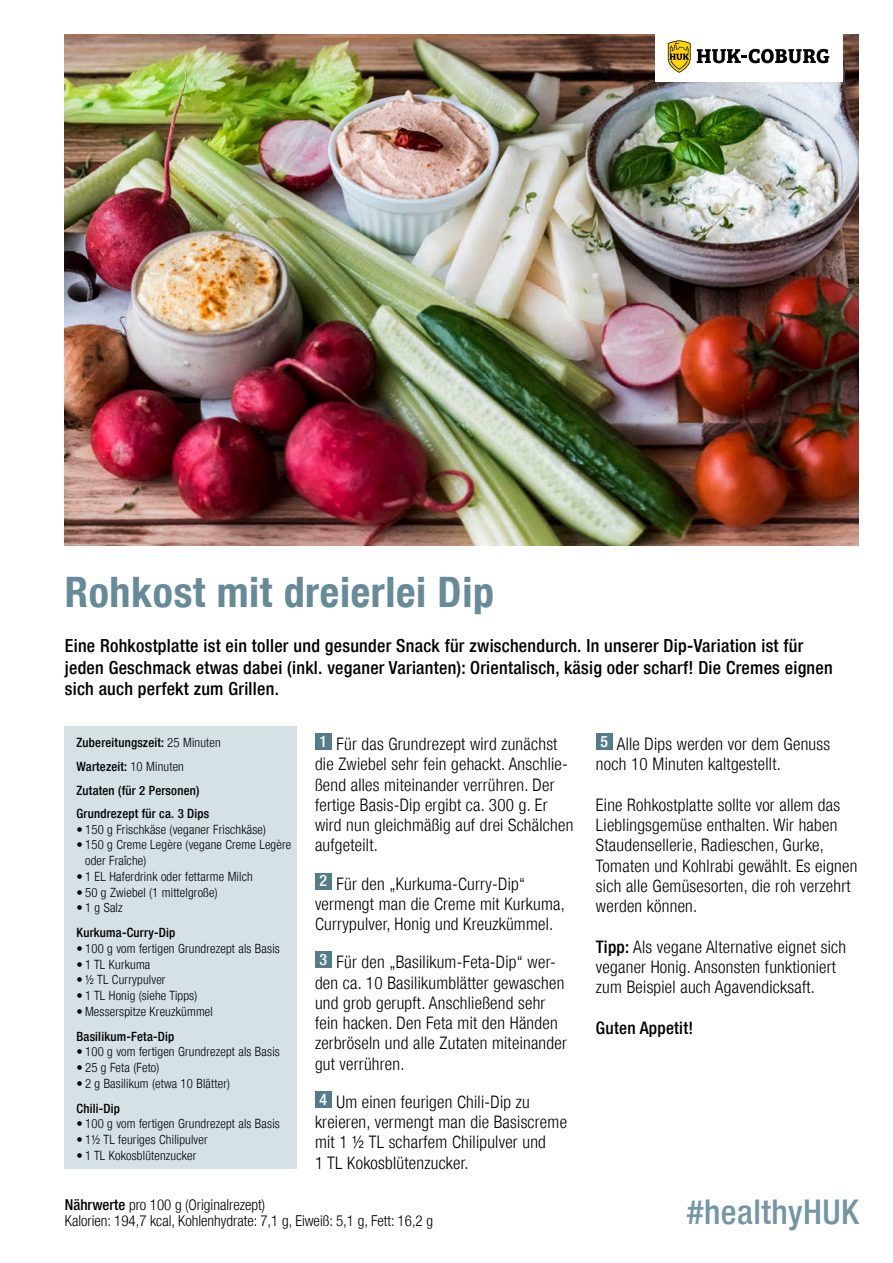
<style>
.page{position:relative;width:893px;height:1263px;background:#fff}
.page>*{position:absolute;margin:0;border:0;box-sizing:border-box;transform-origin:0 0}
.t1{font:42px "Helvetica Neuefor HUK 77 Bd Cn";letter-spacing:.015em;color:#668a98}
.t2{font:34.05px "Helvetica Neuefor HUK 67 Md Cn";letter-spacing:.015em;color:#7495a3}
.t3{font:18px/21.6px "Helvetica Neuefor HUK 67 Md Cn";letter-spacing:.015em;color:#000}
.t4{font:17.25px/20.2px "Helvetica Neuefor HUK 47 Lt Cn";letter-spacing:.015em;color:#000}
.t5{font:17.25px "Helvetica Neuefor HUK 67 Md Cn";letter-spacing:.015em;color:#000}
.t6{font:15px/16.5px "Helvetica Neuefor HUK 47 Lt Cn";color:#000}
.t7{font:12.75px/15.8px "Helvetica Neuefor HUK 47 Lt Cn";letter-spacing:.015em;color:#000}
.t8{font:12.75px/24.3px "Helvetica Neuefor HUK 67 Md Cn";letter-spacing:.015em;color:#000}
.s1{font-family:"Helvetica Neuefor HUK 47 Lt Cn"}
.s2{font-family:"Helvetica Neuefor HUK 67 Md Cn"}
</style>
<div class="page">
<img style="left:65px;top:34px;width:794px;height:511px">
<div style="left:65px;top:727px;width:232px;height:442px;background:#d6e1e6"></div>
<div style="left:315px;top:733px;width:17px;height:17px;background:#557c8a"></div>
<div style="left:315px;top:873px;width:17px;height:17px;background:#557c8a"></div>
<div style="left:315px;top:951px;width:17px;height:17px;background:#557c8a"></div>
<div style="left:315px;top:1091px;width:17px;height:17px;background:#557c8a"></div>
<div style="left:596px;top:733px;width:17px;height:17px;background:#557c8a"></div>
<div style="left:655px;top:0;width:187px;height:82px;background:#fff"></div>
<svg style="left:697px;top:49px;width:132px;height:14px"></svg>
<svg style="left:668px;top:40px;width:23px;height:33px"></svg>
<h1 class="t1" style="left:65px;top:567px;width:431px">Rohkost mit dreierlei Dip</h1>
<p class="t3" style="left:65px;top:635px;width:769px">Eine Rohkostplatte ist ein toller und gesunder Snack für zwischendurch. In unserer Dip-Variation ist für jeden Geschmack etwas dabei (inkl. veganer Varianten): Orientalisch, käsig oder scharf! Die Cremes eignen sich auch perfekt zum Grillen.</p>
<p class="t8" style="left:77px;top:730px;width:146px">Zubereitungszeit: <span class="s1">25 Minuten<br></span>Wartezeit: <span class="s1">10 Minuten<br></span>Zutaten (für 2 Personen)</p>
<p class="t8" style="left:77px;top:801px;width:134px">Grundrezept für ca. 3 Dips</p>
<p class="t7" style="left:77px;top:821px;width:191px"><span class="s2">•</span> 150 g Frischkäse (veganer Frischkäse)</p>
<p class="t7" style="left:85px;top:837px;width:208px;text-indent:-9px"><span class="s2">•</span> 150 g Creme Legère (vegane Creme Legère oder Fraîche)</p>
<p class="t7" style="left:77px;top:868px;width:178px"><span class="s2">•</span> 1 EL Haferdrink oder fettarme Milch</p>
<p class="t7" style="left:77px;top:884px;width:143px"><span class="s2">•</span> 50 g Zwiebel (1 mittelgroße)</p>
<p class="t7" style="left:77px;top:900px;width:48px"><span class="s2">•</span> 1 g Salz</p>
<p class="t8" style="left:77px;top:920px;width:100px">Kurkuma-Curry-Dip</p>
<p class="t7" style="left:77px;top:940px;width:205px"><span class="s2">•</span> 100 g vom fertigen Grundrezept als Basis</p>
<p class="t7" style="left:77px;top:956px;width:75px"><span class="s2">•</span> 1 TL Kurkuma</p>
<p class="t7" style="left:77px;top:972px;width:90px"><span class="s2">•</span> ½ TL Currypulver</p>
<p class="t7" style="left:77px;top:987px;width:122px"><span class="s2">•</span> 1 TL Honig (siehe Tipps)</p>
<p class="t7" style="left:77px;top:1003px;width:138px"><span class="s2">•</span>Messerspitze Kreuzkümmel</p>
<p class="t8" style="left:77px;top:1024px;width:99px">Basilikum-Feta-Dip</p>
<p class="t7" style="left:77px;top:1044px;width:205px"><span class="s2">•</span> 100 g vom fertigen Grundrezept als Basis</p>
<p class="t7" style="left:77px;top:1059px;width:84px"><span class="s2">•</span> 25 g Feta (Feto)</p>
<p class="t7" style="left:77px;top:1075px;width:155px"><span class="s2">•</span> 2 g Basilikum (etwa 10 Blätter)</p>
<p class="t8" style="left:77px;top:1096px;width:45px">Chili-Dip</p>
<p class="t7" style="left:77px;top:1116px;width:205px"><span class="s2">•</span> 100 g vom fertigen Grundrezept als Basis</p>
<p class="t7" style="left:77px;top:1131px;width:133px"><span class="s2">•</span> 1½ TL feuriges Chilipulver</p>
<p class="t7" style="left:77px;top:1147px;width:121px"><span class="s2">•</span> 1 TL Kokosblütenzucker</p>
<p class="t4" style="left:315px;top:734px;width:260px"><sup>1</sup> Für das Grundrezept wird zunächst die Zwiebel sehr fein gehackt. Anschlie&shy;ßend alles miteinander verrühren. Der fertige Basis-Dip ergibt ca. 300 g. Er wird nun gleichmäßig auf drei Schälchen aufgeteilt.</p>
<p class="t4" style="left:315px;top:873px;width:251px"><sup>2</sup> Für den „Kurkuma-Curry-Dip“ vermengt man die Creme mit Kurkuma,<br>Currypulver, Honig und Kreuzkümmel.</p>
<p class="t4" style="left:315px;top:952px;width:253px"><sup>3</sup> Für den „Basilikum-Feta-Dip“ wer&shy;den ca. 10 Basilikumblätter gewaschen und grob gerupft. Anschließend sehr fein hacken. Den Feta mit den Händen zerbröseln und alle Zutaten miteinander gut verrühren.</p>
<p class="t4" style="left:315px;top:1091px;width:253px"><sup>4</sup> Um einen feurigen Chili-Dip zu kreieren, vermengt man die Basiscreme mit 1 ½ TL scharfem Chilipulver und<br>1 TL Kokosblütenzucker.</p>
<p class="t4" style="left:596px;top:734px;width:236px"><sup>5</sup> Alle Dips werden vor dem Genuss noch 10 Minuten kaltgestellt.</p>
<p class="t4" style="left:596px;top:794px;width:263px">Eine Rohkostplatte sollte vor allem das Lieblingsgemüse enthalten. Wir haben Staudensellerie, Radieschen, Gurke, Tomaten und Kohlrabi gewählt. Es eignen sich alle Gemüsesorten, die roh verzehrt werden können.</p>
<p class="t4" style="left:596px;top:936px;width:252px"><span class="s2">Tipp:</span> Als vegane Alternative eignet sich veganer Honig. Ansonsten funktioniert zum Beispiel auch Agavendicksaft.</p>
<p class="t5" style="left:596px;top:1017px;width:99px">Guten Appetit!</p>
<p class="t6" style="left:65px;top:1196px;width:370px"><span class="s2">Nährwerte</span> pro 100 g (Originalrezept)<br>Kalorien: 194,7 kcal, Kohlenhydrate: 7,1 g, Eiweiß: 5,1 g, Fett: 16,2 g</p>
<h2 class="t2" style="left:687px;top:1191px;width:173px">#healthyHUK</h2>
</div>
